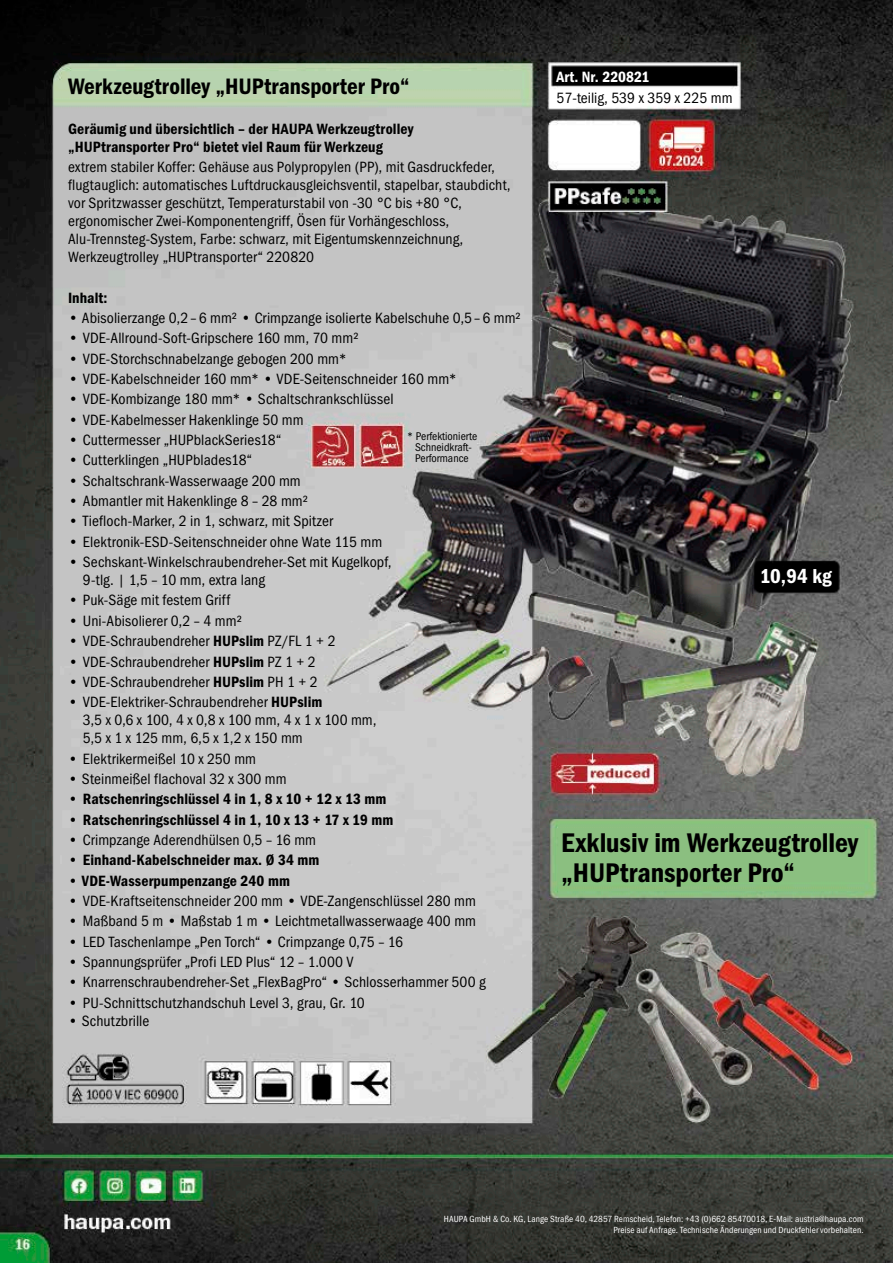
<style>
.page{position:relative;width:893px;height:1263px;background:#fff}
.page>*{position:absolute;margin:0;border:0;box-sizing:border-box;transform-origin:0 0}
.t1{font:27.15px/30px "Franklin Gothic Demi Cond ITC";color:#000}
.t2{font:22.5px "Franklin Gothic Demi Cond ITC";color:#000}
.t3{font:20.25px "Franklin Gothic Demi Cond ITC";color:#fff}
.t4{font:15px/18px "Franklin Gothic Book Cond ITC";letter-spacing:.005em;color:#000}
.t5{font:15px/18px "Franklin Gothic Demi Cond ITC";letter-spacing:.005em;color:#000}
.t6{font:15px "Franklin Gothic Demi Cond ITC";color:#fff}
.t7{font:11.25px/11.2px "Franklin Gothic Book Cond ITC";color:#000;text-align:center}
.t8{font:9px/10.9px "Franklin Gothic Book Cond ITC";letter-spacing:.01em;color:#fff;text-align:right}
.s1{font-family:"Franklin Gothic Demi Cond ITC"}
.s2{font-family:"Franklin Gothic Book Cond ITC"}
</style>
<div class="page">
<img style="left:0;top:0;width:893px;height:1263px">
<h2 class="t2" style="left:68px;top:73px;width:343px">Werkzeugtrolley „HUPtransporter Pro“</h2>
<p class="t5" style="left:68px;top:120px;width:347px">Geräumig und übersichtlich – der HAUPA Werkzeugtrolley „HUPtransporter Pro“ bietet viel Raum für Werkzeug</p>
<p class="t4" style="left:68px;top:158px;width:444px">extrem stabiler Koffer: Gehäuse aus Polypropylen (PP), mit Gasdruckfeder, flugtauglich: automatisches Luftdruckausgleichsventil, stapelbar, staubdicht, vor Spritzwasser geschützt, Temperaturstabil von -30 °C bis +80 °C, ergonomischer Zwei-Komponentengriff, Ösen für Vorhängeschloss, Alu-Trennsteg-System, Farbe: schwarz, mit Eigentumskennzeichnung, Werkzeugtrolley „HUPtransporter“ 220820</p>
<p class="t5" style="left:68px;top:289px;width:41px">Inhalt:</p>
<p class="t4" style="left:68px;top:309px;width:454px">• Abisolierzange 0,2 – 6 mm² • Crimpzange isolierte Kabelschuhe 0,5 – 6 mm²</p>
<p class="t4" style="left:68px;top:329px;width:292px">• VDE-Allround-Soft-Gripschere 160 mm, 70 mm²</p>
<p class="t4" style="left:68px;top:350px;width:280px">• VDE-Storchschnabelzange gebogen 200 mm*</p>
<p class="t4" style="left:68px;top:370px;width:390px">• VDE-Kabelschneider 160 mm* • VDE-Seitenschneider 160 mm*</p>
<p class="t4" style="left:68px;top:390px;width:327px">• VDE-Kombizange 180 mm* • Schaltschrankschlüssel</p>
<p class="t4" style="left:68px;top:411px;width:237px">• VDE-Kabelmesser Hakenklinge 50 mm</p>
<p class="t4" style="left:68px;top:431px;width:215px">• Cuttermesser „HUPblackSeries18“</p>
<p class="t4" style="left:68px;top:451px;width:186px">• Cutterklingen „HUPblades18“</p>
<p class="t4" style="left:68px;top:472px;width:234px">• Schaltschrank-Wasserwaage 200 mm</p>
<p class="t4" style="left:68px;top:492px;width:242px">• Abmantler mit Hakenklinge 8 – 28 mm²</p>
<p class="t4" style="left:68px;top:512px;width:267px">• Tiefloch-Marker, 2 in 1, schwarz, mit Spitzer</p>
<p class="t4" style="left:68px;top:533px;width:316px">• Elektronik-ESD-Seitenschneider ohne Wate 115 mm</p>
<p class="t4" style="left:83px;top:553px;width:310px;text-indent:-15px">• Sechskant-Winkelschraubendreher-Set mit Kugelkopf,<br>9-tlg. | 1,5 – 10 mm, extra lang</p>
<p class="t4" style="left:68px;top:591px;width:164px">• Puk-Säge mit festem Griff</p>
<p class="t4" style="left:68px;top:612px;width:175px">• Uni-Abisolierer 0,2 – 4 mm²</p>
<p class="t4" style="left:68px;top:632px;width:269px">• VDE-Schraubendreher <span class="s1">HUPslim</span> PZ/FL 1 + 2</p>
<p class="t4" style="left:68px;top:652px;width:249px">• VDE-Schraubendreher <span class="s1">HUPslim</span> PZ 1 + 2</p>
<p class="t4" style="left:68px;top:673px;width:251px">• VDE-Schraubendreher <span class="s1">HUPslim</span> PH 1 + 2</p>
<p class="t4" style="left:83px;top:693px;width:295px;text-indent:-15px">• VDE-Elektriker-Schraubendreher <span class="s1">HUPslim<br></span>3,5 x 0,6 x 100, 4 x 0,8 x 100 mm, 4 x 1 x 100 mm,<br>5,5 x 1 x 125 mm, 6,5 x 1,2 x 150 mm</p>
<p class="t4" style="left:68px;top:749px;width:190px">• Elektrikermeißel 10 x 250 mm</p>
<p class="t4" style="left:68px;top:770px;width:220px">• Steinmeißel flachoval 32 x 300 mm</p>
<p class="t5" style="left:68px;top:790px;width:320px"><span class="s2">•</span> Ratschenringschlüssel 4 in 1, 8 x 10 + 12 x 13 mm</p>
<p class="t5" style="left:68px;top:810px;width:327px"><span class="s2">•</span> Ratschenringschlüssel 4 in 1, 10 x 13 + 17 x 19 mm</p>
<p class="t4" style="left:68px;top:831px;width:250px">• Crimpzange Aderendhülsen 0,5 – 16 mm</p>
<p class="t5" style="left:68px;top:851px;width:253px"><span class="s2">•</span> Einhand-Kabelschneider max. Ø 34 mm</p>
<p class="t5" style="left:68px;top:871px;width:223px"><span class="s2">•</span> VDE-Wasserpumpenzange 240 mm</p>
<p class="t4" style="left:68px;top:892px;width:409px">• VDE-Kraftseitenschneider 200 mm • VDE-Zangenschlüssel 280 mm</p>
<p class="t4" style="left:68px;top:912px;width:410px">• Maßband 5 m • Maßstab 1 m • Leichtmetallwasserwaage 400 mm</p>
<p class="t4" style="left:68px;top:933px;width:337px">• LED Taschenlampe „Pen Torch“ • Crimpzange 0,75 – 16</p>
<p class="t4" style="left:68px;top:953px;width:287px">• Spannungsprüfer „Profi LED Plus“ 12 – 1.000 V</p>
<p class="t4" style="left:68px;top:973px;width:419px">• Knarrenschraubendreher-Set „FlexBagPro“ • Schlosserhammer 500 g</p>
<p class="t4" style="left:68px;top:994px;width:298px">• PU-Schnittschutzhandschuh Level 3, grau, Gr. 10</p>
<p class="t4" style="left:68px;top:1012px;width:83px">• Schutzbrille</p>
<p class="t7" style="left:407px;top:430px;width:72px">* Perfektionierte<br>Schneidkraft-<br>Performance</p>
<p class="t6" style="left:557px;top:68px;width:94px">Art. Nr. 220821</p>
<p class="t4" style="left:557px;top:89px;width:178px">57-teilig, 539 x 359 x 225 mm</p>
<h3 class="t3" style="left:760px;top:564px;width:73px">10,94 kg</h3>
<h1 class="t1" style="left:561px;top:828px;width:299px">Exklusiv im Werkzeugtrolley „HUPtransporter Pro“</h1>
<p class="t8" style="left:444px;top:1213px;width:421px">HAUPA GmbH &amp; Co. KG, Lange Straße 40, 42857 Remscheid, Telefon: +43 (0)662 85470018, E-Mail: austria@haupa.com<br>Preise auf Anfrage. Technische Änderungen und Druckfehler vorbehalten.</p>
</div>
